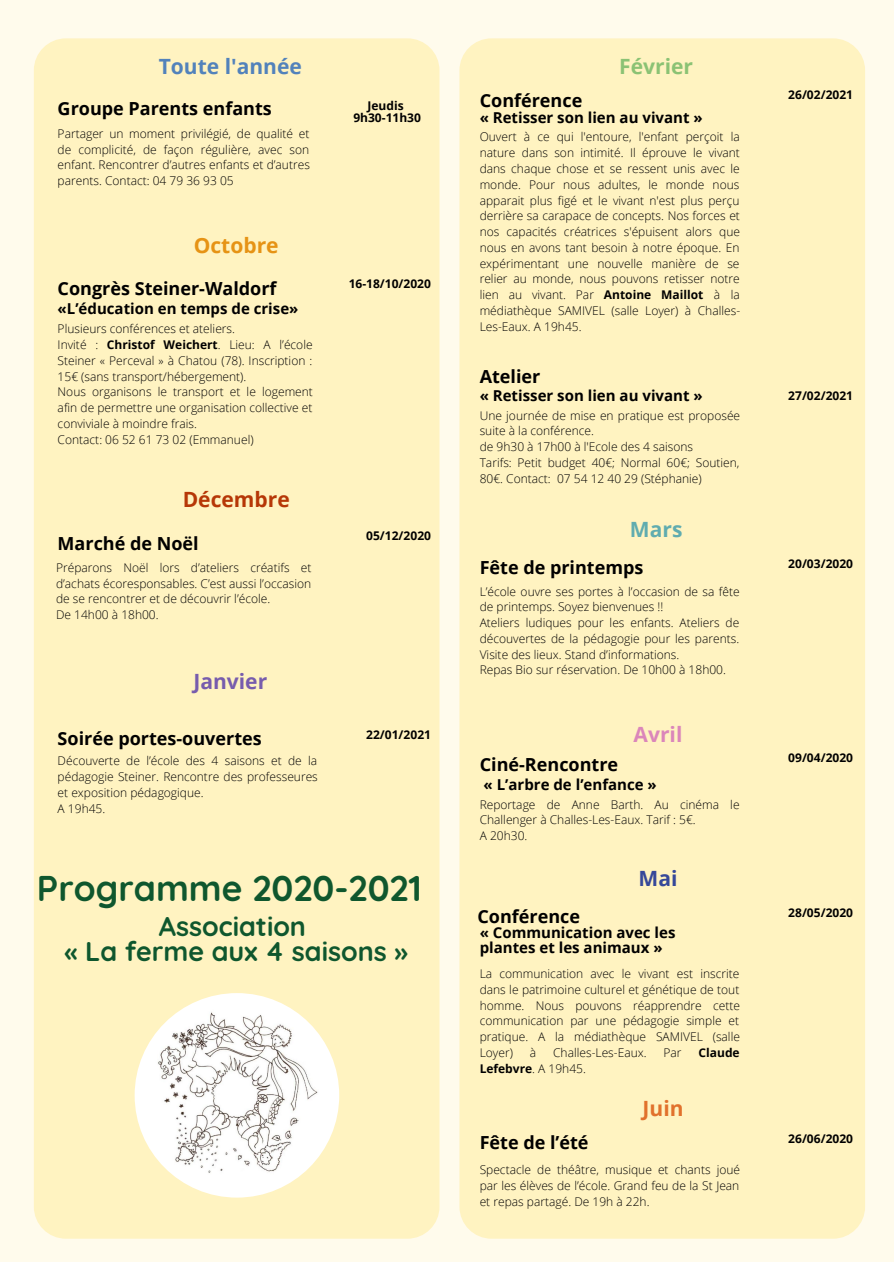
<style>
.page{position:relative;width:894px;height:1264px;background:#fff}
.page>*{position:absolute;margin:0;border:0;box-sizing:border-box;transform-origin:0 0}
.t1{font:700 35.7px "Quicksand";color:#0f572e}
.t2{font:700 27px/24.8px "Quicksand";color:#0f572e;text-align:center}
.t3{font:700 21px "Open Sans";color:#5282bb}
.t4{font:700 21px "Open Sans";color:#b63707}
.t5{font:700 21px "Open Sans";color:#e69315}
.t6{font:700 21px "Open Sans";color:#775cad}
.t7{font:700 21px "Open Sans";color:#8bc274}
.t8{font:700 21px "Open Sans";color:#db86ba}
.t9{font:700 21px "Open Sans";color:#60acaf}
.t10{font:700 21px "Open Sans";color:#e1712c}
.t11{font:700 21px "Open Sans";color:#364899}
.t12{font:700 18px "Open Sans";color:#000}
.t13{font:700 15px/14.7px "Open Sans";color:#000}
.t14{font:300 12px/15.8px "Open Sans";color:#000}
.t15{font:700 12px/12.1px "Open Sans";color:#000;text-align:center}
.s1{font-weight:700}
.s2{font-weight:300}
</style>
<div class="page">
<div style="left:0;top:0;width:893px;height:1262px;background:#fffbec"></div>
<div style="left:459px;top:38px;width:405px;height:1200px;background:#fff3c1;border-radius:32px"></div>
<div style="left:34px;top:38px;width:405px;height:1200px;background:#fff3c1;border-radius:32px"></div>
<img style="left:135px;top:993px;width:204px;height:204px;border-radius:50%">
<h3 class="t3" style="left:159px;top:51px;width:145px">Toute l'année</h3>
<h3 class="t12" style="left:58px;top:96px;width:216px">Groupe Parents enfants</h3>
<p class="t14" style="left:58px;top:125px;width:254px;text-align:justify">Partager un moment privilégié, de qualité et de complicité, de façon régulière, avec son enfant. Rencontrer d’autres enfants et d’autres parents. Contact: 04 79 36 93 05</p>
<h3 class="t5" style="left:194px;top:230px;width:86px">Octobre</h3>
<p class="t15" style="left:353px;top:99px;width:69px">Jeudis<br>9h30-11h30</p>
<h3 class="t12" style="left:58px;top:275px;width:220px">Congrès Steiner-Waldorf</h3>
<p class="t15" style="left:348px;top:277px;width:84px">16-18/10/2020</p>
<p class="t13" style="left:58px;top:300px;width:242px">«L’éducation en temps de crise»</p>
<p class="t14" style="left:58px;top:321px;width:257px">Plusieurs conférences et ateliers.<br>Invité : <span class="s1">Christof Weichert</span>. Lieu: A l’école Steiner « Perceval » à Chatou (78). Inscription :<br>15€ (sans transport/hébergement).<br>Nous organisons le transport et le logement afin de permettre une organisation collective et conviviale à moindre frais.<br>Contact: 06 52 61 73 02 (Emmanuel)</p>
<h3 class="t4" style="left:183px;top:485px;width:109px">Décembre</h3>
<h3 class="t12" style="left:58px;top:531px;width:143px">Marché de Noël</h3>
<p class="t14" style="left:56px;top:559px;width:257px">Préparons Noël lors d’ateliers créatifs et d’achats écoresponsables. C’est aussi l’occasion de se rencontrer et de découvrir l’école.<br>De 14h00 à 18h00.</p>
<h3 class="t6" style="left:193px;top:667px;width:75px">Janvier</h3>
<h3 class="t12" style="left:58px;top:726px;width:205px">Soirée portes-ouvertes</h3>
<p class="t14" style="left:58px;top:752px;width:261px">Découverte de l’école des 4 saisons et de la pédagogie Steiner. Rencontre des professeures et exposition pédagogique.<br>A 19h45.</p>
<p class="t15" style="left:366px;top:529px;width:66px">05/12/2020</p>
<p class="t15" style="left:366px;top:728px;width:66px">22/01/2021</p>
<h1 class="t1" style="left:37px;top:865px;width:386px">Programme 2020-2021</h1>
<h2 class="t2" style="left:64px;top:913px;width:345px">Association<br>« La ferme aux 4 saisons »</h2>
<h3 class="t7" style="left:619px;top:51px;width:75px">Février</h3>
<h3 class="t12" style="left:479px;top:87px;width:104px">Conférence</h3>
<p class="t15" style="left:788px;top:88px;width:66px">26/02/2021</p>
<p class="t13" style="left:479px;top:110px;width:224px">« Retisser son lien au vivant »</p>
<p class="t14" style="left:479px;top:129px;width:262px;text-align:justify">Ouvert à ce qui l'entoure, l'enfant perçoit la nature dans son intimité. Il éprouve le vivant dans chaque chose et se ressent unis avec le monde. Pour nous adultes, le monde nous apparait plus figé et le vivant n'est plus perçu derrière sa carapace de concepts. Nos forces et nos capacités créatrices s'épuisent alors que nous en avons tant besoin à notre époque. En expérimentant une nouvelle manière de se relier au monde, nous pouvons retisser notre lien au vivant. Par <span class="s1">Antoine Maillot</span> à la médiathèque SAMIVEL (salle Loyer) à Challes-Les-Eaux. A 19h45.</p>
<h3 class="t12" style="left:479px;top:363px;width:62px">Atelier</h3>
<p class="t13" style="left:479px;top:388px;width:224px">« Retisser son lien au vivant »</p>
<p class="t15" style="left:788px;top:389px;width:66px">27/02/2021</p>
<p class="t14" style="left:479px;top:407px;width:262px">Une journée de mise en pratique est proposée suite à la conférence.<br>de 9h30 à 17h00 à l'Ecole des 4 saisons<br>Tarifs: Petit budget 40€; Normal 60€; Soutien, 80€. Contact: 07 54 12 40 29 (Stéphanie)</p>
<h3 class="t9" style="left:629px;top:515px;width:54px">Mars</h3>
<h3 class="t12" style="left:479px;top:554px;width:165px">Fête de printemps</h3>
<p class="t14" style="left:479px;top:583px;width:261px">L’école ouvre ses portes à l’occasion de sa fête de printemps. Soyez bienvenues !!<br>Ateliers ludiques pour les enfants. Ateliers de découvertes de la pédagogie pour les parents.<br>Visite des lieux. Stand d’informations.<br>Repas Bio sur réservation. De 10h00 à 18h00.</p>
<h3 class="t8" style="left:633px;top:720px;width:50px">Avril</h3>
<p class="t13" style="left:483px;top:776px;width:175px">« L’arbre de l’enfance »</p>
<p class="t14" style="left:479px;top:796px;width:261px">Reportage de Anne Barth. Au cinéma le<br>Challenger à Challes-Les-Eaux. Tarif : 5€.<br>A 20h30.</p>
<h3 class="t12" style="left:479px;top:752px;width:140px">Ciné-Rencontre</h3>
<h3 class="t12" style="left:477px;top:904px;width:104px">Conférence</h3>
<h3 class="t11" style="left:638px;top:863px;width:40px">Mai</h3>
<p class="t13" style="left:479px;top:925px;width:197px">« Communication avec les plantes et les animaux »</p>
<p class="t14" style="left:479px;top:965px;width:262px;text-align:justify">La communication avec le vivant est inscrite dans le patrimoine culturel et génétique de tout homme. Nous pouvons réapprendre cette communication par une pédagogie simple et pratique. A la médiathèque SAMIVEL (salle Loyer)</p>
<p class="t14" style="left:529px;top:1044px;width:8px">à</p>
<p class="t14" style="left:553px;top:1044px;width:95px">Challes-Les-Eaux.</p>
<p class="t14" style="left:663px;top:1044px;width:20px">Par</p>
<p class="t15" style="left:698px;top:1046px;width:43px">Claude</p>
<p class="t15" style="left:479px;top:1061px;width:108px">Lefebvre<span class="s2">. A 19h45.</span></p>
<h3 class="t10" style="left:642px;top:1093px;width:42px">Juin</h3>
<h3 class="t12" style="left:479px;top:1129px;width:110px">Fête de l’été</h3>
<p class="t14" style="left:479px;top:1161px;width:262px;text-align:justify">Spectacle de théâtre, musique et chants joué par les élèves de l’école. Grand feu de la St Jean et repas partagé. De 19h à 22h.</p>
<p class="t15" style="left:788px;top:557px;width:66px">20/03/2020</p>
<p class="t15" style="left:788px;top:751px;width:66px">09/04/2020</p>
<p class="t15" style="left:788px;top:906px;width:66px">28/05/2020</p>
<p class="t15" style="left:788px;top:1131px;width:66px">26/06/2020</p>
</div>
